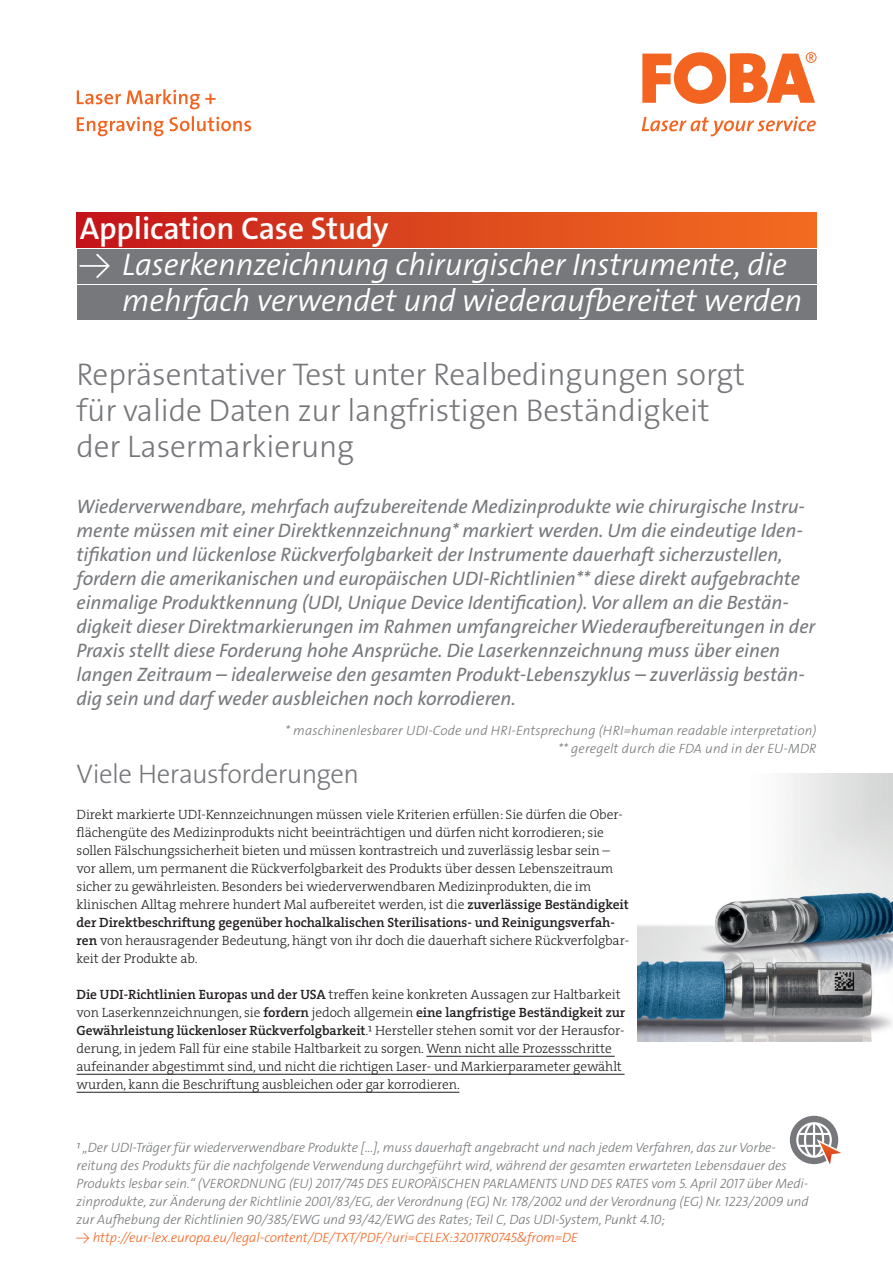
<style>
.page{position:relative;width:893px;height:1263px;background:#fff}
.page>*{position:absolute;margin:0;border:0;box-sizing:border-box;transform-origin:0 0}
.t1{font:31.5px/36px "The Sans LP3 Lig";letter-spacing:-.005em;color:#76787b}
.t2{font:31.5px/36px "The Sans LP4 Se Lig IT";letter-spacing:-.005em;color:#fff}
.t3{font:31.5px "The Sans LP6 Se Bld";letter-spacing:-.005em;color:#fff}
.t4{font:27px "The Sans LP3 Lig";letter-spacing:-.02em;color:#76787b}
.t5{font:19.5px/24px "The Sans LP5 Plain IT";letter-spacing:-.005em;color:#76787b}
.t6{font:13.5px/18px "The Serif HP3 Lig";letter-spacing:-.005em;color:#231f20}
.t7{font:13.5px/18px "The Sans LP3 Lig IT";letter-spacing:-.005em;color:#76787b}
.t8{font:13.5px "The Serif HP6 Se Bld";letter-spacing:-.005em;color:#231f20}
.t9{font:13.5px "The Sans LP3 Lig IT";letter-spacing:-.005em;color:#f36421}
.s1{font-family:"The Sans LP3 Lig IT"}
.s2{font-family:"The Serif HP6 Se Bld"}
.s3{font-family:"The Serif HP3 Lig"}
</style>
<div class="page">
<svg style="left:642px;top:116px;width:174px;height:20px"></svg>
<svg style="left:642px;top:52px;width:174px;height:52px"></svg>
<svg style="left:77px;top:89px;width:174px;height:47px"></svg>
<div style="left:790px;top:1116px;width:48px;height:48px;background:#76787b;border-radius:50%"></div>
<svg style="left:796px;top:1122px;width:45px;height:43px"></svg>
<img style="left:638px;top:773px;width:255px;height:268px">
<div style="left:77px;top:249px;width:739px;height:34px;background:#76787b"></div>
<div style="left:77px;top:213px;width:739px;height:34px;background:linear-gradient(to right,#c4181b,#f47021)"></div>
<div style="left:77px;top:285px;width:739px;height:34px;background:#76787b"></div>
<hr style="left:426px;top:1056px;width:189px;height:1px;background:#231f20">
<hr style="left:77px;top:1074px;width:548px;height:1px;background:#231f20">
<hr style="left:77px;top:1092px;width:382px;height:1px;background:#231f20">
<h1 class="t3" style="left:80px;top:209px;width:310px">Application Case Study</h1>
<h1 class="t2" style="left:122px;top:248px;width:681px;text-indent:-43px"><span class="s1">→</span> Laserkennzeichnung chirurgischer Instrumente, die mehrfach verwendet und wiederaufbereitet werden</h1>
<h1 class="t1" style="left:77px;top:357px;width:670px">Repräsentativer Test unter Realbedingungen sorgt für valide Daten zur langfristigen Beständigkeit der Lasermarkierung</h1>
<p class="t5" style="left:77px;top:495px;width:740px">Wiederverwendbare, mehrfach aufzubereitende Medizinprodukte wie chirurgische Instru&shy;mente müssen mit einer Direktkennzeichnung* markiert werden. Um die eindeutige Iden&shy;tifikation und lückenlose Rückverfolgbarkeit der Instrumente dauerhaft sicherzustellen, fordern die amerikanischen und europäischen UDI-Richtlinien** diese direkt aufgebrachte einmalige Produktkennung (UDI, Unique Device Identification). Vor allem an die Bestän&shy;digkeit dieser Direktmarkierungen im Rahmen umfangreicher Wiederaufbereitungen in der Praxis stellt diese Forderung hohe Ansprüche. Die Laserkennzeichnung muss über einen langen Zeitraum – idealerweise den gesamten Produkt-Lebenszyklus – zuverlässig bestän&shy;dig sein und darf weder ausbleichen noch korrodieren.</p>
<p class="t7" style="left:285px;top:722px;width:533px;text-align:right">* maschinenlesbarer UDI-Code und HRI-Entsprechung (HRI=human readable interpretation) ** geregelt durch die FDA und in der EU-MDR</p>
<h2 class="t4" style="left:77px;top:757px;width:284px">Viele Herausforderungen</h2>
<p class="t6" style="left:77px;top:806px;width:554px">Direkt markierte UDI-Kennzeichnungen müssen viele Kriterien erfüllen: Sie dürfen die Ober&shy;flächengüte des Medizinprodukts nicht beeinträchtigen und dürfen nicht korrodieren; sie sollen Fälschungssicherheit bieten und müssen kontrastreich und zuverlässig lesbar sein – vor allem, um permanent die Rückverfolgbarkeit des Produkts über dessen Lebenszeitraum sicher zu gewährleisten. Besonders bei wiederverwendbaren Medizinprodukten, die im klinischen Alltag mehrere hundert Mal aufbereitet werden, ist die <span class="s2">zuverlässige Beständigkeit</span></p>
<p class="t8" style="left:77px;top:914px;width:540px">der Direktbeschriftung gegenüber hochalkalischen Sterilisations- und Reinigungsverfah-</p>
<p class="t6" style="left:77px;top:932px;width:554px"><span class="s2">ren</span> von herausragender Bedeutung, hängt von ihr doch die dauerhaft sichere Rückverfolgbar&shy;keit der Produkte ab.</p>
<p class="t6" style="left:77px;top:986px;width:550px"><span class="s2">Die UDI-Richtlinien Europas und der USA</span> treffen keine konkreten Aussagen zur Haltbarkeit von Laserkennzeichnungen, sie <span class="s2">fordern</span> jedoch allgemein <span class="s2">eine langfristige Beständigkeit zur</span></p>
<p class="t8" style="left:77px;top:1022px;width:550px">Gewährleistung lückenloser Rückverfolgbarkeit<span class="s3">.¹ Hersteller stehen somit vor der Herausfor-</span></p>
<p class="t6" style="left:77px;top:1040px;width:547px">derung, in jedem Fall für eine stabile Haltbarkeit zu sorgen. Wenn nicht alle Prozessschritte aufeinander abgestimmt sind, und nicht die richtigen Laser- und Markierparameter gewählt wurden, kann die Beschriftung ausbleichen oder gar korrodieren.</p>
<p class="t7" style="left:77px;top:1139px;width:734px">¹ „Der UDI-Träger für wiederverwendbare Produkte [...], muss dauerhaft angebracht und nach jedem Verfahren, das zur Vorbe&shy;reitung des Produkts für die nachfolgende Verwendung durchgeführt wird, während der gesamten erwarteten Lebensdauer des Produkts lesbar sein.“ (VERORDNUNG (EU) 2017/745 DES EUROPÄISCHEN PARLAMENTS UND DES RATES vom 5. April 2017 über Medi&shy;zinprodukte, zur Änderung der Richtlinie 2001/83/EG, der Verordnung (EG) Nr. 178/2002 und der Verordnung (EG) Nr. 1223/2009 und zur Aufhebung der Richtlinien 90/385/EWG und 93/42/EWG des Rates; Teil C, Das UDI-System, Punkt 4.10;</p>
<p class="t9" style="left:77px;top:1229px;width:503px">→ http://eur-lex.europa.eu/legal-content/DE/TXT/PDF/?uri=CELEX:32017R0745&amp;from=DE</p>
</div>
